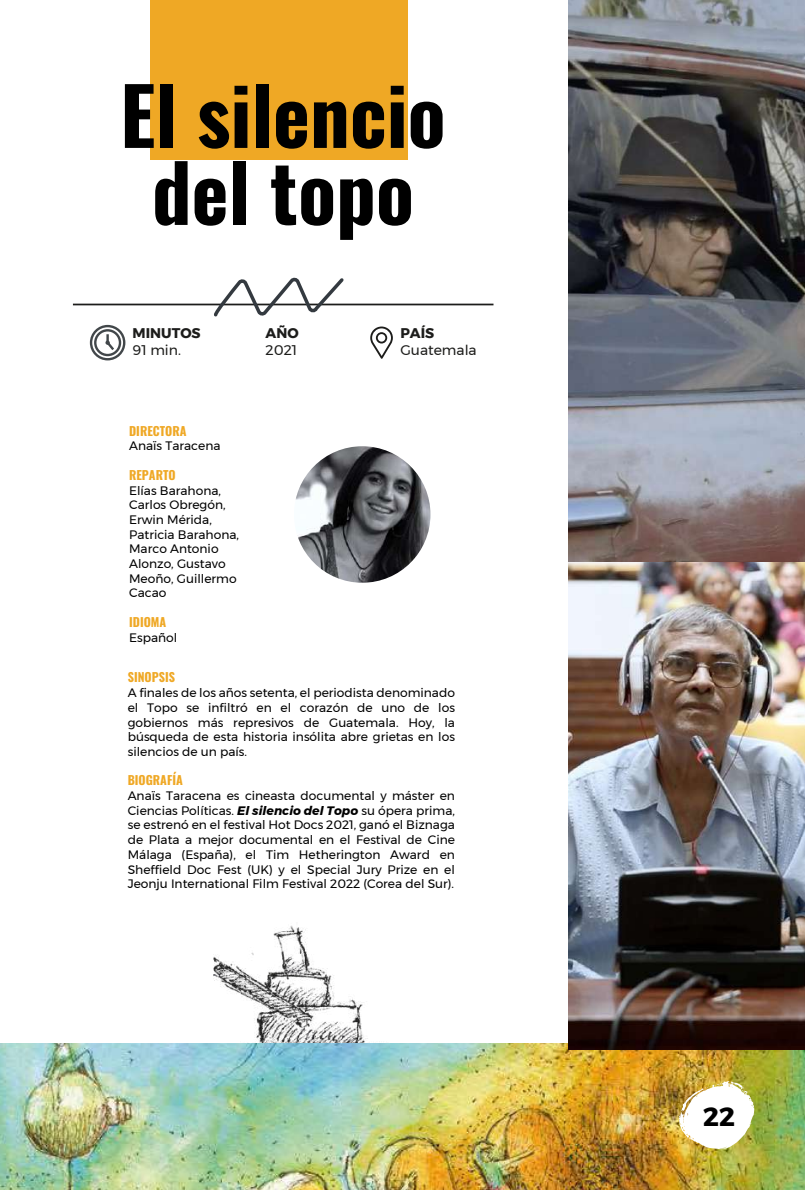
<style>
.page{position:relative;width:805px;height:1190px;background:#fff}
.page>*{position:absolute;margin:0;border:0;box-sizing:border-box;transform-origin:0 0}
.t1{font:78.75px/77px "Oswald";color:#000;text-align:center}
.t2{font:700 26.25px "Montserrat";color:#000}
.t3{font:14px "Montserrat";color:#1d1d1b}
.t4{font:700 14px "Montserrat";color:#1d1d1b}
.t5{font:12.25px/14.7px "Montserrat";color:#000;text-align:justify}
.t6{font:12.25px "Oswald";color:#efa825}
.s1{font-weight:700;font-style:italic}
</style>
<div class="page">
<img style="left:166px;top:925px;width:234px;height:119px">
<div style="left:150px;top:0;width:258px;height:159px;background:#efa825"></div>
<img style="left:0;top:1044px;width:805px;height:146px">
<svg style="left:370px;top:327px;width:23px;height:32px"></svg>
<div style="left:94px;top:329px;width:27px;height:27px;border:2px solid #42474a;border-radius:50%"></div>
<div style="left:90px;top:325px;width:35px;height:35px;border:2px solid #42474a;border-radius:50%"></div>
<svg style="left:105px;top:332px;width:12px;height:21px"></svg>
<img style="left:569px;top:561px;width:236px;height:489px">
<hr style="left:73px;top:304px;width:421px;height:1px;background:#1d1d1b">
<img style="left:294px;top:446px;width:136px;height:137px;border-radius:68px">
<img style="left:679px;top:1081px;width:76px;height:68px">
<svg style="left:212px;top:277px;width:135px;height:40px"></svg>
<img style="left:569px;top:0;width:236px;height:561px">
<h1 class="t1" style="left:120px;top:70px;width:327px">El silencio del topo</h1>
<p class="t4" style="left:133px;top:322px;width:69px">MINUTOS</p>
<p class="t3" style="left:133px;top:339px;width:50px">91 min.</p>
<p class="t4" style="left:266px;top:322px;width:35px">AÑO</p>
<p class="t3" style="left:266px;top:339px;width:33px">2021</p>
<p class="t4" style="left:400px;top:322px;width:35px">PAÍS</p>
<p class="t3" style="left:400px;top:339px;width:78px">Guatemala</p>
<p class="t6" style="left:129px;top:420px;width:59px">DIRECTORA</p>
<p class="t5" style="left:129px;top:439px;width:93px">Anaïs Taracena</p>
<p class="t6" style="left:129px;top:464px;width:48px">REPARTO</p>
<p class="t5" style="left:129px;top:483px;width:111px;text-align:left">Elías Barahona,<br>Carlos Obregón,<br>Erwin Mérida,<br>Patricia Barahona,<br>Marco Antonio<br>Alonzo, Gustavo<br>Meoño, Guillermo<br>Cacao</p>
<p class="t6" style="left:129px;top:611px;width:39px">IDIOMA</p>
<p class="t5" style="left:129px;top:630px;width:50px">Español</p>
<p class="t6" style="left:128px;top:667px;width:49px">SINOPSIS</p>
<p class="t5" style="left:128px;top:685px;width:329px">A finales de los años setenta, el periodista denominado el Topo se infiltró en el corazón de uno de los gobiernos más represivos de Guatemala. Hoy, la búsqueda de esta historia insólita abre grietas en los silencios de un país.</p>
<p class="t6" style="left:128px;top:769px;width:57px">BIOGRAFÍA</p>
<p class="t5" style="left:128px;top:788px;width:329px">Anaïs Taracena es cineasta documental y máster en Ciencias Políticas. <span class="s1">El silencio del Topo</span> su ópera prima, se estrenó en el festival Hot Docs 2021, ganó el Biznaga de Plata a mejor documental en el Festival de Cine Málaga (España), el Tim Hetherington Award en Sheffield Doc Fest (UK) y el Special Jury Prize en el Jeonju International Film Festival 2022 (Corea del Sur).</p>
<h2 class="t2" style="left:703px;top:1095px;width:33px">22</h2>
</div>
